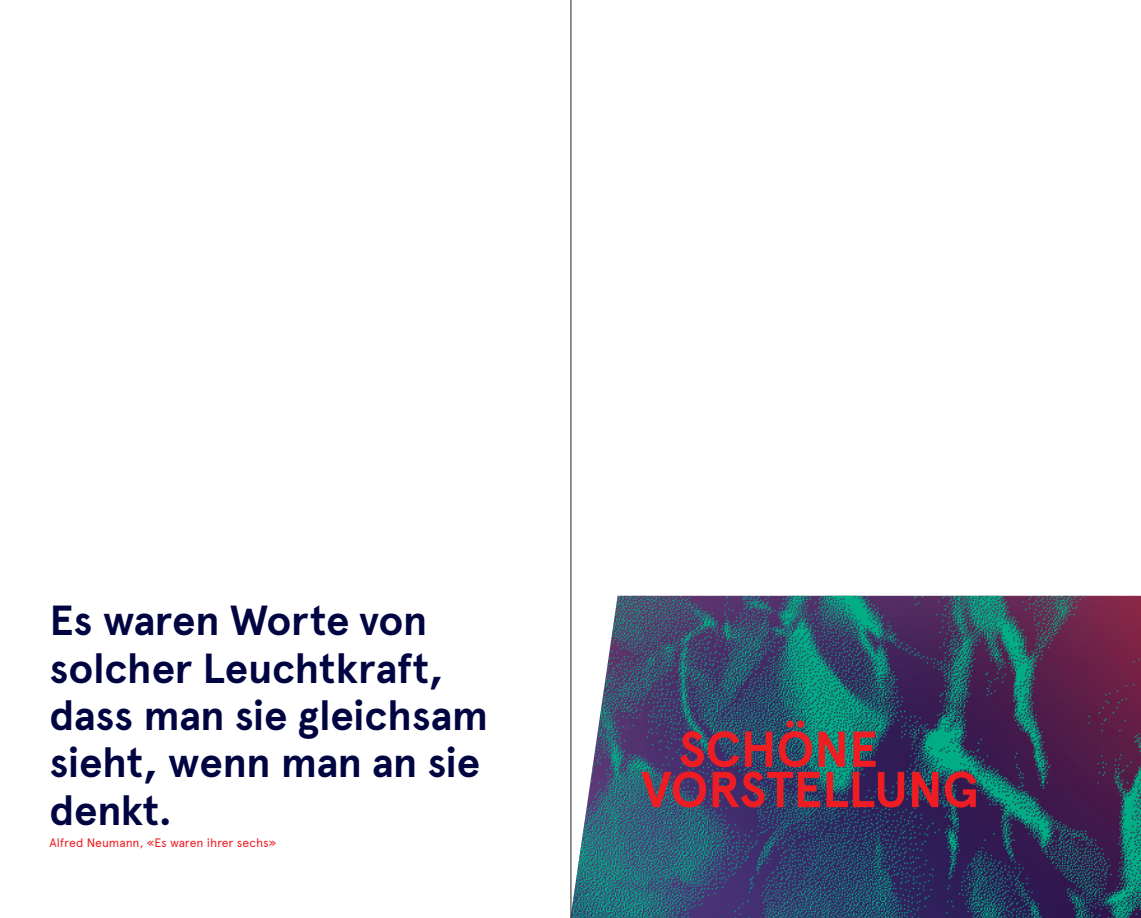
<style>
.page{position:relative;width:1141px;height:918px;background:#fff}
.page>*{position:absolute;margin:0;border:0;box-sizing:border-box;transform-origin:0 0}
.t1{font:700 50.4px/40.2px "Apercu";letter-spacing:-.01em;color:#ee1d23}
.t2{font:700 42px/47.2px "Apercu";letter-spacing:-.01em;color:#000541}
.t3{font:12.25px "Apercu";letter-spacing:-.015em;color:#ee1d23}
</style>
<div class="page">
<img style="left:571px;top:596px;width:570px;height:322px">
<hr style="left:570px;top:0;width:1px;height:918px;background:#231f20">
<p class="t2" style="left:50px;top:597px;width:440px">Es waren Worte von solcher Leuchtkraft, dass man sie gleichsam sieht, wenn man an sie denkt.</p>
<p class="t3" style="left:50px;top:835px;width:228px">Alfred Neumann, «Es waren ihrer sechs»</p>
<p class="t1" style="left:641px;top:729px;width:340px;text-indent:37px">SCHÖNE<br>VORSTELLUNG</p>
</div>
